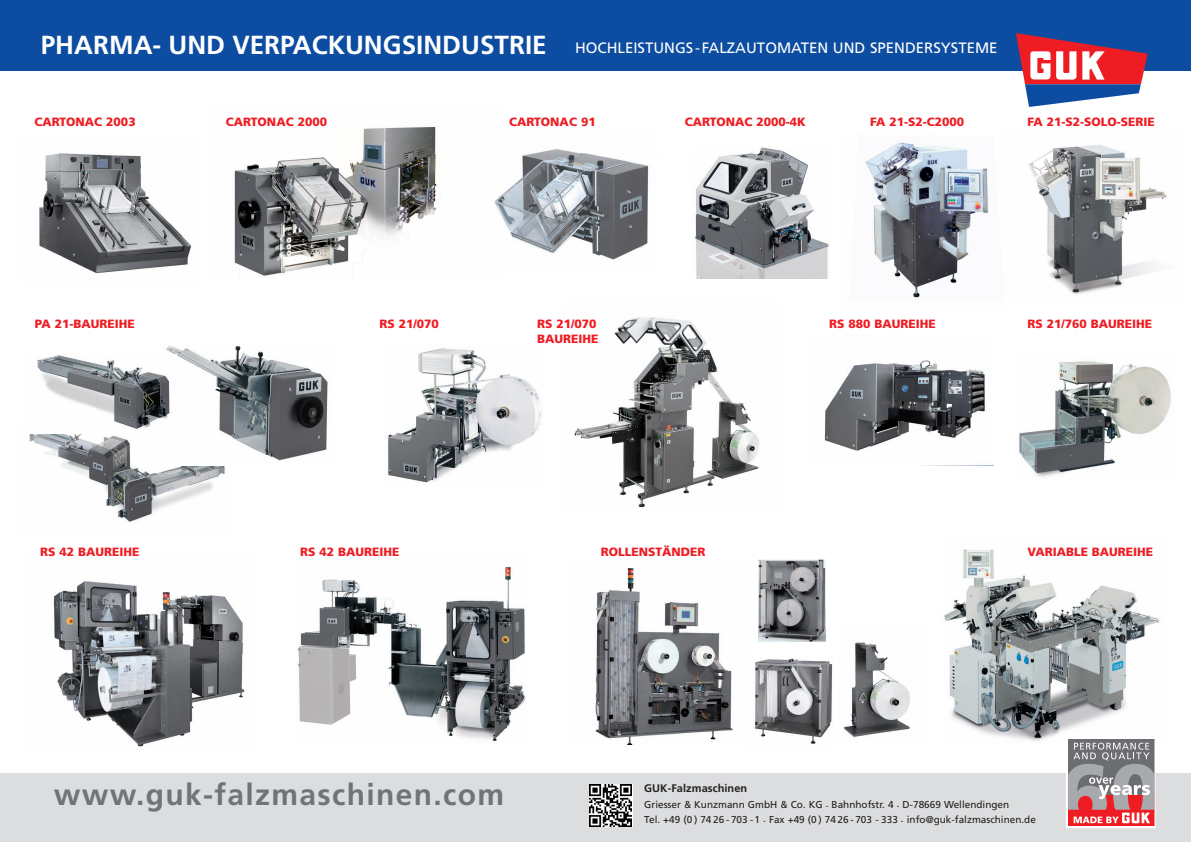
<style>
.page{position:relative;width:1191px;height:842px;background:#fff}
.page>*{position:absolute;margin:0;border:0;box-sizing:border-box;transform-origin:0 0}
.t1{font:700 30px "Frutiger";letter-spacing:.045em;color:#727376}
.t2{font:15px "Frutiger";color:#fff}
.t3{font:900 12px/14.4px "Frutiger";color:#ee1d23}
.t4{font:700 11px "Frutiger";letter-spacing:.005em;color:#231f20}
.t5{font:10px/15px "Frutiger";color:#231f20}
.s1{font-weight:700;font-size:26.1px}
</style>
<div class="page">
<img style="left:297px;top:567px;width:229px;height:175px">
<img style="left:944px;top:549px;width:216px;height:192px">
<img style="left:824px;top:360px;width:161px;height:91px">
<div style="left:0;top:773px;width:1191px;height:69px;background:#dcdddf"></div>
<div style="left:0;top:0;width:1191px;height:70px;background:#0d4da1"></div>
<svg style="left:1016px;top:33px;width:131px;height:74px"></svg>
<div style="left:1067px;top:739px;width:87px;height:86px;background:#6c6d70"></div>
<svg style="left:1068px;top:823px;width:85px;height:3px"></svg>
<svg style="left:1068px;top:743px;width:85px;height:80px"></svg>
<div style="left:1066px;top:737px;width:89px;height:91px;border:1px solid #fff"></div>
<img style="left:589px;top:784px;width:43px;height:43px">
<img style="left:39px;top:153px;width:153px;height:121px">
<img style="left:234px;top:126px;width:203px;height:150px">
<img style="left:865px;top:142px;width:124px;height:156px">
<img style="left:388px;top:348px;width:154px;height:135px">
<img style="left:574px;top:317px;width:185px;height:191px">
<img style="left:1019px;top:361px;width:152px;height:116px">
<img style="left:53px;top:581px;width:192px;height:166px">
<img style="left:1028px;top:145px;width:139px;height:149px">
<img style="left:494px;top:149px;width:155px;height:111px">
<img style="left:695px;top:147px;width:134px;height:131px">
<img style="left:29px;top:434px;width:196px;height:88px">
<img style="left:595px;top:568px;width:138px;height:177px">
<img style="left:755px;top:658px;width:78px;height:86px">
<img style="left:758px;top:560px;width:68px;height:82px">
<img style="left:844px;top:642px;width:66px;height:95px">
<div style="left:162px;top:343px;width:172px;height:122px;background:#fff"></div>
<img style="left:166px;top:345px;width:162px;height:116px">
<img style="left:37px;top:354px;width:140px;height:79px">
<p class="t2" style="left:41px;top:42px;width:958px"><span class="s1">PHARMA- UND VERPACKUNGSINDUSTRIE</span> HOCHLEISTUNGS-FALZAUTOMATEN UND SPENDERSYSTEME</p>
<p class="t3" style="left:34px;top:116px;width:103px">CARTONAC 2003</p>
<p class="t3" style="left:35px;top:318px;width:101px">PA 21-BAUREIHE</p>
<p class="t3" style="left:226px;top:116px;width:103px">CARTONAC 2000</p>
<p class="t3" style="left:509px;top:116px;width:88px">CARTONAC 91</p>
<p class="t3" style="left:684px;top:116px;width:123px">CARTONAC 2000-4K</p>
<p class="t3" style="left:870px;top:116px;width:96px">FA 21-S2-C2000</p>
<p class="t3" style="left:1027px;top:116px;width:129px">FA 21-S2-SOLO-SERIE</p>
<p class="t3" style="left:379px;top:318px;width:61px">RS 21/070</p>
<p class="t3" style="left:537px;top:318px;width:63px">RS 21/070<br>BAUREIHE</p>
<p class="t3" style="left:829px;top:318px;width:108px">RS 880 BAUREIHE</p>
<p class="t3" style="left:1027px;top:318px;width:126px">RS 21/760 BAUREIHE</p>
<p class="t3" style="left:40px;top:546px;width:101px">RS 42 BAUREIHE</p>
<p class="t3" style="left:300px;top:546px;width:101px">RS 42 BAUREIHE</p>
<p class="t3" style="left:600px;top:546px;width:106px">ROLLENSTÄNDER</p>
<p class="t3" style="left:1027px;top:546px;width:127px">VARIABLE BAUREIHE</p>
<h1 class="t1" style="left:54px;top:783px;width:452px">www.guk-falzmaschinen.com</h1>
<p class="t4" style="left:644px;top:784px;width:105px">GUK-Falzmaschinen</p>
<p class="t5" style="left:644px;top:798px;width:393px">Griesser &amp; Kunzmann GmbH &amp; Co. KG . Bahnhofstr. 4 . D-78669 Wellendingen<br>Tel. +49 (0 ) 74 26 - 703 -1 . Fax +49 (0 ) 74 26 - 703 - 333 . info@guk-falzmaschinen.de</p>
</div>
